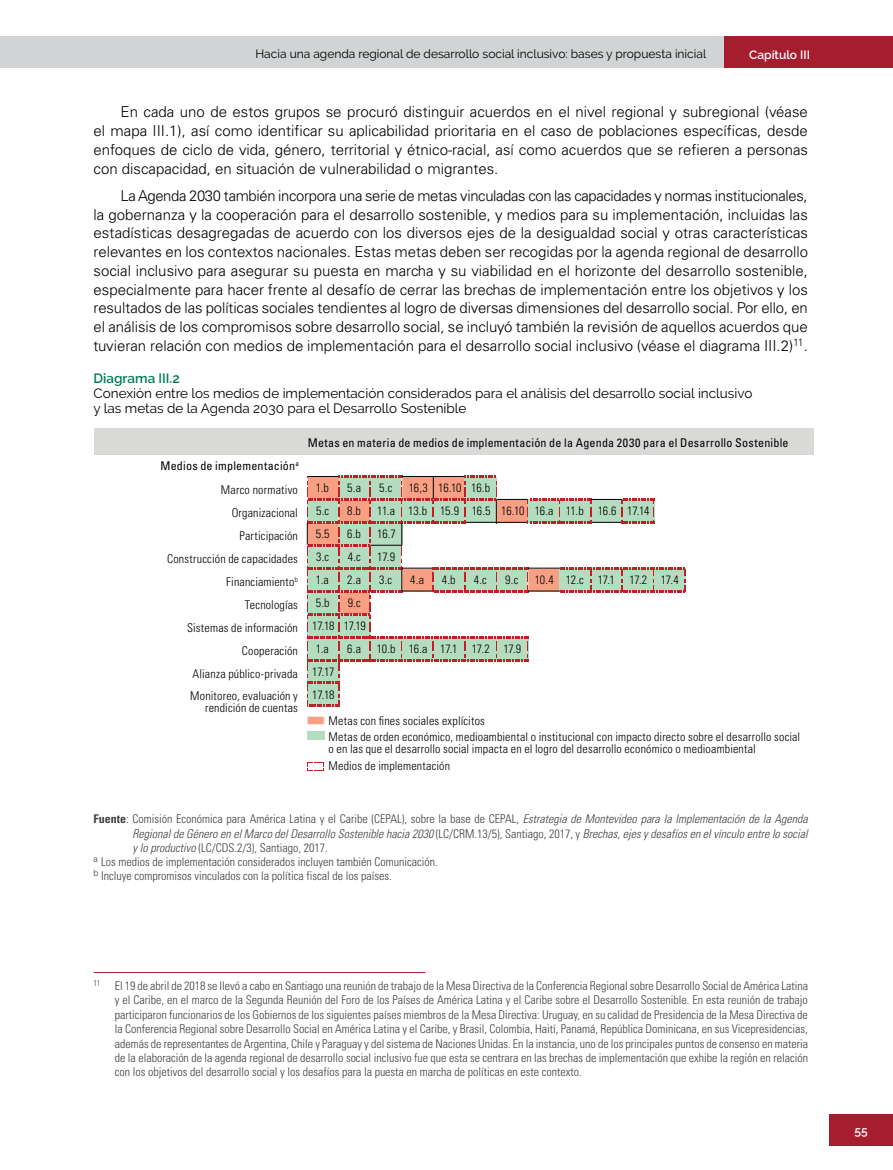
<style>
.page{position:relative;width:893px;height:1170px;background:#fff}
.page>*{position:absolute;margin:0;border:0;box-sizing:border-box;transform-origin:0 0}
.t1{font:300 15px/18.8px "Univers LT Std";color:#000;text-align:justify}
.t2{font:13.5px/15px "Raleway";color:#000}
.t3{font:600 13.5px "Raleway";color:#007d58}
.t4{font:300 condensed 12px/14.4px "Univers LT Std";color:#414042;text-align:justify}
.t5{font:300 condensed 12px/24.5px "Univers LT Std";letter-spacing:.015em;color:#010101}
.t6{font:300 condensed 12px "Univers LT Std";letter-spacing:-.02em;color:#000}
.t7{font:italic 300 condensed 12px "Univers LT Std";color:#414042}
.t8{font:condensed 12px/24.5px "Univers LT Std";letter-spacing:.02em;color:#010101;text-align:right}
.t9{font:12px "Raleway";color:#000}
.t10{font:600 12px "Raleway";color:#fff}
.s1{font-weight:300}
.s2{color:#000}
.s3{font-weight:700}
.s4{font-style:italic}
.s5{font-style:normal}
</style>
<div class="page">
<div style="left:724px;top:36px;width:169px;height:32px;background:#a71d30"></div>
<div style="left:0;top:36px;width:724px;height:32px;background:#d1d3d4"></div>
<div style="left:829px;top:1114px;width:64px;height:32px;background:#a71d30"></div>
<div style="left:94px;top:428px;width:719px;height:26px;background:#d9d9d8"></div>
<div style="left:307px;top:716px;width:17px;height:8px;background:#f8a084"></div>
<div style="left:307px;top:715px;width:18px;height:10px;border:1px solid #fff"></div>
<div style="left:307px;top:731px;width:17px;height:8px;background:#b4ddc0"></div>
<svg style="left:307px;top:475px;width:379px;height:232px"></svg>
<svg style="left:307px;top:762px;width:17px;height:8px"></svg>
<hr style="left:94px;top:972px;width:331px;height:1px;background:#a71d30">
<p class="t9" style="left:256px;top:46px;width:452px">Hacia una agenda regional de desarrollo social inclusivo: bases y propuesta inicial</p>
<p class="t10" style="left:749px;top:47px;width:62px">Capítulo III</p>
<p class="t1" style="left:94px;top:102px;width:716px;text-indent:27px">En cada uno de estos grupos se procuró distinguir acuerdos en el nivel regional y subregional (véase el mapa III.1), así como identificar su aplicabilidad prioritaria en el caso de poblaciones específicas, desde enfoques de ciclo de vida, género, territorial y étnico-racial, así como acuerdos que se refieren a personas con discapacidad, en situación de vulnerabilidad o migrantes.</p>
<p class="t1" style="left:94px;top:186px;width:716px;text-indent:27px">La Agenda 2030 también incorpora una serie de metas vinculadas con las capacidades y normas institucionales, la gobernanza y la cooperación para el desarrollo sostenible, y medios para su implementación, incluidas las estadísticas desagregadas de acuerdo con los diversos ejes de la desigualdad social y otras características relevantes en los contextos nacionales. Estas metas deben ser recogidas por la agenda regional de desarrollo social inclusivo para asegurar su puesta en marcha y su viabilidad en el horizonte del desarrollo sostenible, especialmente para hacer frente al desafío de cerrar las brechas de implementación entre los objetivos y los resultados de las políticas sociales tendientes al logro de diversas dimensiones del desarrollo social. Por ello, en el análisis de los compromisos sobre desarrollo social, se incluyó también la revisión de aquellos acuerdos que tuvieran relación con medios de implementación para el desarrollo social inclusivo (véase el diagrama III.2)<sup>11</sup>.</p>
<p class="t3" style="left:94px;top:370px;width:88px">Diagrama III.2</p>
<p class="t2" style="left:94px;top:385px;width:660px">Conexión entre los medios de implementación considerados para el análisis del desarrollo social inclusivo y las metas de la Agenda 2030 para el Desarrollo Sostenible</p>
<p class="t8" style="left:160px;top:453px;width:140px">Medios de implementación<sup>a<br></sup><span class="s1">Marco normativo</span></p>
<p class="t8" style="left:308px;top:430px;width:482px">Metas en materia de medios de implementación de la Agenda 2030 para el Desarrollo Sostenible</p>
<p class="t6" style="left:316px;top:481px;width:15px">1.b</p>
<p class="t6" style="left:347px;top:481px;width:15px">5.a</p>
<p class="t6" style="left:379px;top:481px;width:15px">5.c</p>
<p class="t6" style="left:409px;top:481px;width:83px">16,3 16.10 16.b</p>
<p class="t5" style="left:232px;top:500px;width:68px">Organizacional</p>
<p class="t6" style="left:316px;top:504px;width:15px">5.c</p>
<p class="t6" style="left:347px;top:504px;width:15px">8.b</p>
<p class="t6" style="left:377px;top:504px;width:274px">11.a 13.b 15.9 16.5 16.10 16.a 11.b 16.6 17.14</p>
<p class="t5" style="left:240px;top:523px;width:60px">Participación</p>
<p class="t6" style="left:316px;top:527px;width:15px">5.5</p>
<p class="t6" style="left:347px;top:527px;width:15px">6.b</p>
<p class="t6" style="left:377px;top:527px;width:20px">16.7</p>
<p class="t5" style="left:167px;top:546px;width:132px">Construcción de capacidades</p>
<p class="t6" style="left:316px;top:549px;width:15px">3.c</p>
<p class="t6" style="left:348px;top:549px;width:15px">4.c</p>
<p class="t6" style="left:377px;top:549px;width:19px">17.9</p>
<p class="t5" style="left:226px;top:569px;width:73px">Financiamiento<sup>b</sup></p>
<p class="t6" style="left:316px;top:572px;width:15px">1.a</p>
<p class="t6" style="left:347px;top:572px;width:15px">2.a</p>
<p class="t6" style="left:379px;top:572px;width:15px">3.c</p>
<p class="t6" style="left:410px;top:572px;width:15px">4.a</p>
<p class="t6" style="left:442px;top:572px;width:15px">4.b</p>
<p class="t6" style="left:474px;top:572px;width:15px">4.c</p>
<p class="t6" style="left:505px;top:572px;width:15px">9.c</p>
<p class="t6" style="left:535px;top:572px;width:145px">10.4 12.c 17.1 17.2 17.4</p>
<p class="t5" style="left:245px;top:592px;width:54px">Tecnologías</p>
<p class="t6" style="left:316px;top:595px;width:15px">5.b</p>
<p class="t5" style="left:187px;top:590px;width:180px;text-indent:161px"><span class="s2">9.c<br></span>Sistemas de información <span class="s2">17.18 17.19</span></p>
<p class="t5" style="left:242px;top:638px;width:58px">Cooperación</p>
<p class="t6" style="left:316px;top:641px;width:15px">1.a</p>
<p class="t6" style="left:347px;top:641px;width:15px">6.a</p>
<p class="t6" style="left:377px;top:641px;width:146px">10.b 16.a 17.1 17.2 17.9</p>
<p class="t5" style="left:190px;top:661px;width:146px;line-height:23px">Alianza público-privada <span class="s2">17.17<br></span>Monitoreo, evaluación y</p>
<p class="t5" style="left:205px;top:696px;width:94px">rendición de cuentas</p>
<p class="t6" style="left:312px;top:687px;width:24px">17.18</p>
<p class="t5" style="left:329px;top:708px;width:158px">Metas con fines sociales explícitos</p>
<p class="t5" style="left:329px;top:753px;width:123px">Medios de implementación</p>
<p class="t5" style="left:329px;top:731px;width:473px;line-height:12px">Metas de orden económico, medioambiental o institucional con impacto directo sobre el desarrollo social o en las que el desarrollo social impacta en el logro del desarrollo económico o medioambiental</p>
<p class="t4" style="left:94px;top:811px;width:716px"><span class="s3">Fuente</span>: Comisión Económica para América Latina y el Caribe (CEPAL), sobre la base de CEPAL, <span class="s4">Estrategia de Montevideo para la Implementación de la Agenda</span></p>
<p class="t7" style="left:133px;top:826px;width:677px">Regional de Género en el Marco del Desarrollo Sostenible hacia 2030 <span class="s5">(LC/CRM.13/5), Santiago, 2017, y</span> Brechas, ejes y desafíos en el vínculo entre lo social</p>
<p class="t4" style="left:133px;top:840px;width:197px"><span class="s4">y lo productivo</span> (LC/CDS.2/3), Santiago, 2017.</p>
<p class="t4" style="left:94px;top:854px;width:346px"><sup>a</sup> Los medios de implementación considerados incluyen también Comunicación.</p>
<p class="t4" style="left:94px;top:868px;width:300px"><sup>b</sup> Incluye compromisos vinculados con la política fiscal de los países.</p>
<p class="t4" style="left:115px;top:978px;width:695px;text-indent:-21px"><sup>11</sup> El 19 de abril de 2018 se llevó a cabo en Santiago una reunión de trabajo de la Mesa Directiva de la Conferencia Regional sobre Desarrollo Social de América Latina y el Caribe, en el marco de la Segunda Reunión del Foro de los Países de América Latina y el Caribe sobre el Desarrollo Sostenible. En esta reunión de trabajo participaron funcionarios de los Gobiernos de los siguientes países miembros de la Mesa Directiva: Uruguay, en su calidad de Presidencia de la Mesa Directiva de la Conferencia Regional sobre Desarrollo Social en América Latina y el Caribe, y Brasil, Colombia, Haití, Panamá, República Dominicana, en sus Vicepresidencias, además de representantes de Argentina, Chile y Paraguay y del sistema de Naciones Unidas. En la instancia, uno de los principales puntos de consenso en materia de la elaboración de la agenda regional de desarrollo social inclusivo fue que esta se centrara en las brechas de implementación que exhibe la región en relación con los objetivos del desarrollo social y los desafíos para la puesta en marcha de políticas en este contexto.</p>
<p class="t10" style="left:854px;top:1123px;width:15px">55</p>
</div>
